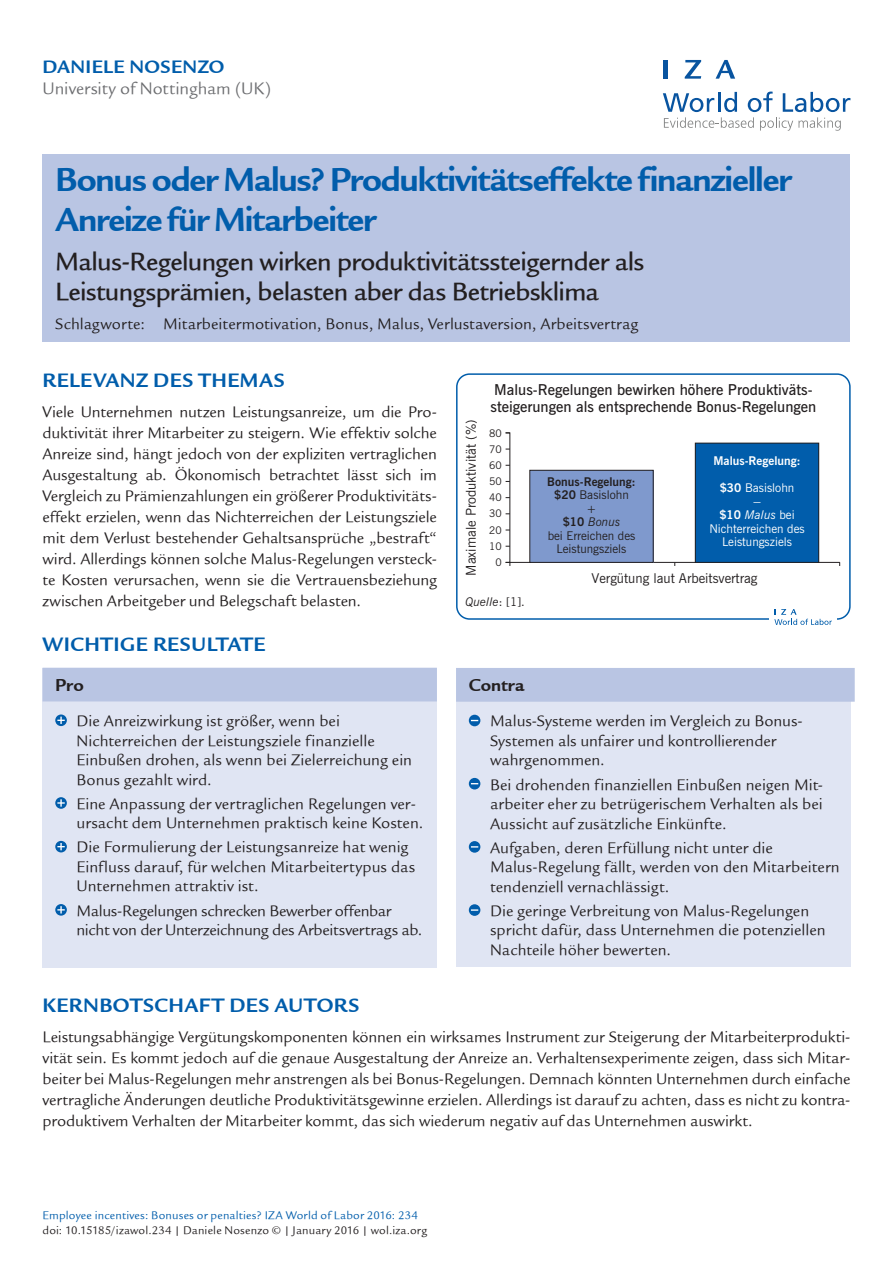
<style>
.page{position:relative;width:893px;height:1263px;background:#fff}
.page>*{position:absolute;margin:0;border:0;box-sizing:border-box;transform-origin:0 0}
.t1{font:36px/40.5px "Legacy Sans ITCTT Bold";letter-spacing:-.025em;color:#015dab}
.t2{font:27px/30px "Legacy Sans Md ITCTT Medium";letter-spacing:-.02em;color:#231f20}
.t3{font:21px "Legacy Sans ITCTT Bold";letter-spacing:.025em;color:#015dab}
.t4{font:19.5px "Legacy Sans ITCTT Bold";letter-spacing:.02em;color:#015dab}
.t5{font:18.75px "Legacy Sans ITCTT Bold";letter-spacing:.005em;color:#231f20}
.t6{font:18px "Legacy Sans ITCTT Book";color:#6c6d70}
.t7{font:16.5px/19.5px "Legacy Sans ITCTT Book";color:#231f20}
.t8{font:600 15px/16.5px "News Gothic BT";color:#231f20}
.t9{font:13.5px "News Gothic BT";color:#231f20}
.t10{font:12px/13.5px "News Gothic BT";color:#231f20;text-align:center}
.t11{font:12px "Legacy Sans ITCTT Book";letter-spacing:.015em;color:#231f20}
.t12{font:12px "Legacy Sans ITCTT Book";letter-spacing:.015em;color:#015dab}
.t13{font:12px/13.5px "News Gothic BT";color:#fff;text-align:center}
.t14{font:700 12px "News Gothic BT";color:#fff}
.t15{font:italic 12px "News Gothic BT";color:#231f20}
.t16{font:10.5px/16.2px "News Gothic BT";color:#231f20;text-align:right}
.s1{font-weight:700}
.s2{font-style:italic}
.s3{font-style:normal}
</style>
<div class="page">
<svg style="left:663px;top:92px;width:187px;height:39px"></svg>
<hr style="left:664px;top:60px;width:4px;height:19px;background:#0854a0">
<svg style="left:685px;top:60px;width:16px;height:19px"></svg>
<svg style="left:716px;top:60px;width:19px;height:19px"></svg>
<div style="left:43px;top:154px;width:807px;height:188px;background:#b9c5e3"></div>
<div style="left:43px;top:668px;width:394px;height:299px;background:#e0e5f3"></div>
<div style="left:43px;top:668px;width:394px;height:33px;background:#b9c5e3"></div>
<svg style="left:55px;top:714px;width:12px;height:12px"></svg>
<svg style="left:57px;top:717px;width:8px;height:7px"></svg>
<svg style="left:55px;top:797px;width:12px;height:12px"></svg>
<svg style="left:57px;top:799px;width:8px;height:8px"></svg>
<svg style="left:55px;top:841px;width:12px;height:11px"></svg>
<svg style="left:57px;top:843px;width:8px;height:7px"></svg>
<svg style="left:55px;top:904px;width:12px;height:12px"></svg>
<svg style="left:57px;top:906px;width:8px;height:7px"></svg>
<div style="left:456px;top:668px;width:394px;height:299px;background:#e0e5f3"></div>
<div style="left:456px;top:668px;width:399px;height:34px;background:#b9c5e3"></div>
<svg style="left:469px;top:715px;width:11px;height:11px"></svg>
<svg style="left:469px;top:778px;width:11px;height:11px"></svg>
<svg style="left:469px;top:841px;width:11px;height:12px"></svg>
<div style="left:469px;top:904px;width:11px;height:12px;background:#015dab;border-radius:50%"></div>
<svg style="left:471px;top:909px;width:7px;height:2px"></svg>
<div style="left:456px;top:373px;width:395px;height:247px;border:2px solid #015dab;border-radius:13px"></div>
<hr style="left:509px;top:562px;width:331px;height:1px;background:#231f20">
<div style="left:530px;top:470px;width:123px;height:92px;background:#7f99cd"></div>
<div style="left:529px;top:470px;width:125px;height:93px;border:1px solid #231f20"></div>
<div style="left:695px;top:443px;width:124px;height:119px;background:#015dab"></div>
<div style="left:695px;top:443px;width:124px;height:120px;border:1px solid #231f20"></div>
<div style="left:769px;top:604px;width:68px;height:27px;background:#fff"></div>
<svg style="left:774px;top:609px;width:58px;height:16px"></svg>
<p class="t4" style="left:43px;top:55px;width:183px">Daniele Nosenzo</p>
<p class="t6" style="left:43px;top:79px;width:230px">University of Nottingham (UK)</p>
<h1 class="t1" style="left:55px;top:159px;width:738px">Bonus oder Malus? Produktivitätseffekte finanzieller<br>Anreize für Mitarbeiter</h1>
<h2 class="t2" style="left:55px;top:246px;width:591px">Malus-Regelungen wirken produktivitätssteigernder als<br>Leistungsprämien, belasten aber das Betriebsklima</h2>
<p class="t7" style="left:55px;top:314px;width:585px">Schlagworte: Mitarbeitermotivation, Bonus, Malus, Verlustaversion, Arbeitsvertrag</p>
<p class="t3" style="left:43px;top:368px;width:244px">Relevanz d es Themas</p>
<p class="t7" style="left:43px;top:401px;width:396px;line-height:21px;text-align:justify">Viele Unternehmen nutzen Leistungsanreize, um die Pro&shy;duktivität ihrer Mitarbeiter zu steigern. Wie effektiv solche Anreize sind, hängt jedoch von der expliziten vertraglichen Ausgestaltung ab. Ökonomisch betrachtet lässt sich im Vergleich zu Prämienzahlungen ein größerer Produktivitäts&shy;effekt erzielen, wenn das Nichterreichen der Leistungsziele mit dem Verlust bestehender Gehaltsansprüche „bestraft“ wird. Allerdings können solche Malus-Regelungen versteck&shy;te Kosten verursachen, wenn sie die Vertrauensbeziehung zwischen Arbeitgeber und Belegschaft belasten.</p>
<p class="t3" style="left:43px;top:632px;width:225px">Wichtige Resultate</p>
<p class="t5" style="left:55px;top:674px;width:30px">Pro</p>
<p class="t7" style="left:77px;top:711px;width:337px">Die Anreizwirkung ist größer, wenn bei Nichterreichen der Leistungsziele finanzielle Einbußen drohen, als wenn bei Zielerreichung ein Bonus gezahlt wird.</p>
<p class="t7" style="left:77px;top:794px;width:348px">Eine Anpassung der vertraglichen Regelungen ver&shy;ursacht dem Unternehmen praktisch keine Kosten.</p>
<p class="t7" style="left:77px;top:838px;width:340px">Die Formulierung der Leistungsanreize hat wenig<br>Einfluss darauf, für welchen Mitarbeitertypus das<br>Unternehmen attraktiv ist.</p>
<p class="t7" style="left:77px;top:901px;width:347px">Malus-Regelungen schrecken Bewerber offenbar nicht von der Unterzeichnung des Arbeitsvertrags ab.</p>
<p class="t9" style="left:463px;top:576px;width:158px;rotate:-90deg">Maximale Produktivität (%)</p>
<p class="t8" style="left:490px;top:382px;width:327px">Malus-Regelungen bewirken höhere Produktiväts&shy;steigerungen als entsprechende Bonus-Regelungen</p>
<p class="t16" style="left:489px;top:425px;width:14px">80<br>70<br>60<br>50<br>40<br>30<br>20<br>10<br>0</p>
<p class="t10" style="left:547px;top:475px;width:90px"><span class="s1">Bonus-Regelung: $20</span> Basislohn<br>+<br><span class="s1">$10</span> <span class="s2">Bonus<br></span>bei Erreichen des<br>Leistungsziels</p>
<p class="t14" style="left:713px;top:454px;width:89px">Malus-Regelung:</p>
<p class="t13" style="left:709px;top:482px;width:97px"><span class="s1">$30</span> Basislohn<br>−<br><span class="s1">$10</span> <span class="s2">Malus</span> bei<br>Nichterreichen des<br>Leistungsziels</p>
<p class="t9" style="left:591px;top:570px;width:167px">Vergütung laut Arbeitsvertrag</p>
<p class="t15" style="left:466px;top:594px;width:61px">Quelle<span class="s3">: [1].</span></p>
<p class="t5" style="left:469px;top:674px;width:57px">Contra</p>
<p class="t7" style="left:490px;top:711px;width:314px">Malus-Systeme werden im Vergleich zu Bonus-<br>Systemen als unfairer und kontrollierender wahrgenommen.</p>
<p class="t7" style="left:490px;top:775px;width:334px;text-align:justify">Bei drohenden finanziellen Einbußen neigen Mit&shy;arbeiter eher zu betrügerischem Verhalten als bei Aussicht auf zusätzliche Einkünfte.</p>
<p class="t7" style="left:490px;top:838px;width:351px">Aufgaben, deren Erfüllung nicht unter die<br>Malus-Regelung fällt, werden von den Mitarbeitern tendenziell vernachlässigt.</p>
<p class="t7" style="left:490px;top:901px;width:337px">Die geringe Verbreitung von Malus-Regelungen spricht dafür, dass Unternehmen die potenziellen<br>Nachteile höher bewerten.</p>
<p class="t3" style="left:43px;top:993px;width:318px">Kernbotschaft d es Autors</p>
<p class="t7" style="left:43px;top:1026px;width:809px;line-height:21px;text-align:justify">Leistungsabhängige Vergütungskomponenten können ein wirksames Instrument zur Steigerung der Mitarbeiterprodukti&shy;vität sein. Es kommt jedoch auf die genaue Ausgestaltung der Anreize an. Verhaltensexperimente zeigen, dass sich Mitar&shy;beiter bei Malus-Regelungen mehr anstrengen als bei Bonus-Regelungen. Demnach könnten Unternehmen durch einfache vertragliche Änderungen deutliche Produktivitätsgewinne erzielen. Allerdings ist darauf zu achten, dass es nicht zu kontra&shy;produktivem Verhalten der Mitarbeiter kommt, das sich wiederum negativ auf das Unternehmen auswirkt.</p>
<p class="t12" style="left:43px;top:1209px;width:377px">Employee incentives: Bonuses or penalties? IZA World of Labor 2016: 234</p>
<p class="t11" style="left:43px;top:1224px;width:386px">doi: 10.15185/izawol.234 | Daniele Nosenzo © | January 2016 | wol.iza.org</p>
</div>
